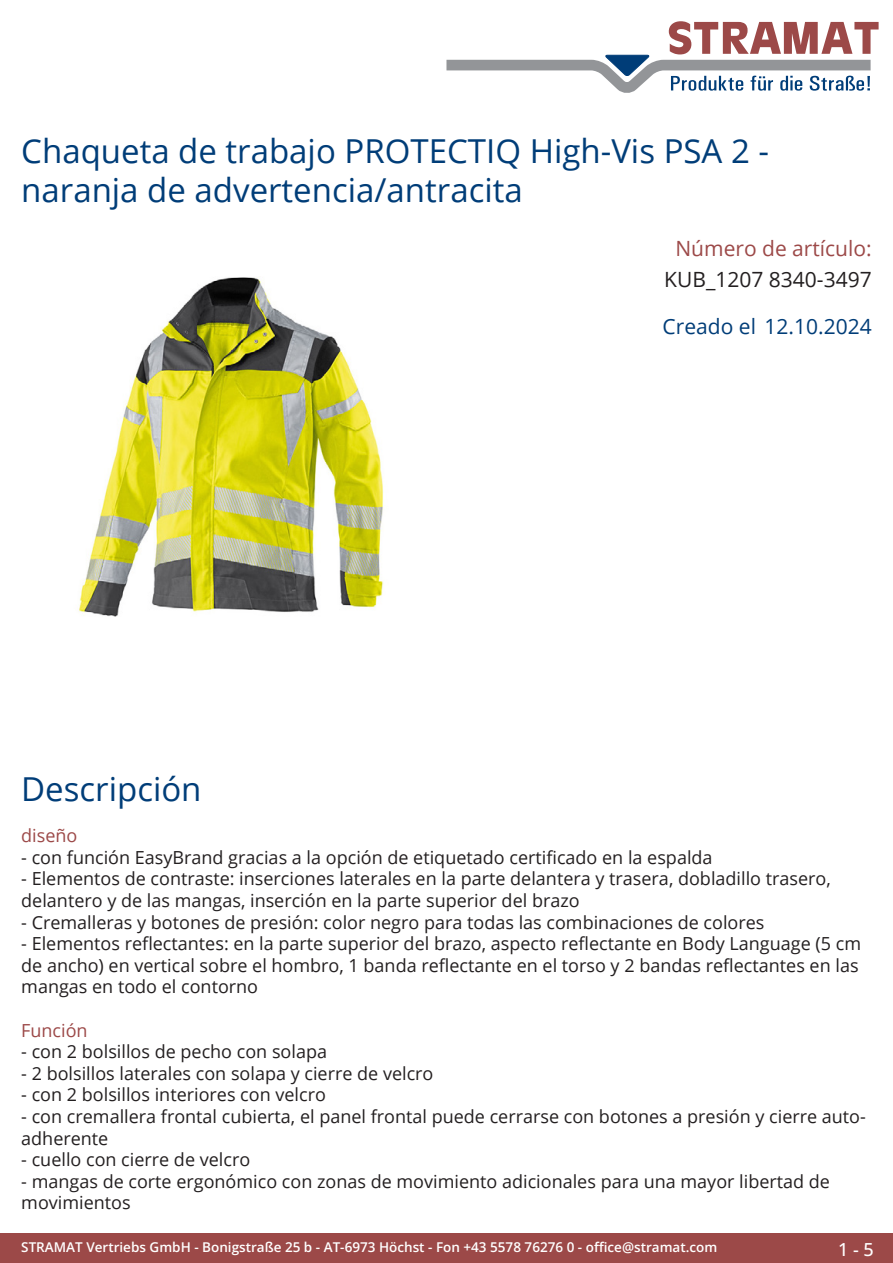
<style>
.page{position:relative;width:893px;height:1263px;background:#fff}
.page>*{position:absolute;margin:0;border:0;box-sizing:border-box;transform-origin:0 0}
.Produkttitel{font:33px/39.6px "Open Sans";color:#003d78}
.Erstellungsdatum{font:21px "Open Sans";color:#003d78}
.TechDaten_Überschrif{font:21px "Open Sans";color:#9c4948}
.TechDaten_Inhalt{font:21px "Open Sans";color:#231f20}
.Beschreibung_Text{font:18px/21.6px "Open Sans";color:#231f20}
.Beschreibung_Text-2{font:18px "Open Sans";color:#9c4948}
.t1{font:500 18px "Open Sans";color:#fff}
.t2{font:600 13.5px "Open Sans";color:#fff}
</style>
<div class="page">
<div style="left:0;top:1233px;width:893px;height:30px;background:#9c4948"></div>
<svg style="left:446px;top:21px;width:433px;height:72px"></svg>
<img style="left:79px;top:277px;width:305px;height:340px">
<p class="Produkttitel" style="left:21px;top:130px;width:749px">Chaqueta de trabajo PROTECTIQ High-Vis PSA 2 - naranja de advertencia/antracita</p>
<p class="TechDaten_Überschrif" style="left:675px;top:234px;width:198px">Número de artículo:</p>
<p class="TechDaten_Inhalt" style="left:664px;top:265px;width:209px">KUB_1207 8340-3497</p>
<p class="Erstellungsdatum" style="left:663px;top:312px;width:211px">Creado el 12.10.2024</p>
<p class="Produkttitel" style="left:21px;top:768px;width:182px">Descripción</p>
<p class="Beschreibung_Text-2" style="left:21px;top:823px;width:58px">diseño</p>
<p class="Beschreibung_Text" style="left:21px;top:846px;width:693px">- con función EasyBrand gracias a la opción de etiquetado certificado en la espalda</p>
<p class="Beschreibung_Text" style="left:21px;top:867px;width:811px">- Elementos de contraste: inserciones laterales en la parte delantera y trasera, dobladillo trasero, delantero y de las mangas, inserción en la parte superior del brazo</p>
<p class="Beschreibung_Text" style="left:21px;top:911px;width:745px">- Cremalleras y botones de presión: color negro para todas las combinaciones de colores</p>
<p class="Beschreibung_Text" style="left:21px;top:932px;width:841px">- Elementos reflectantes: en la parte superior del brazo, aspecto reflectante en Body Language (5 cm de ancho) en vertical sobre el hombro, 1 banda reflectante en el torso y 2 bandas reflectantes en las mangas en todo el contorno</p>
<p class="Beschreibung_Text-2" style="left:21px;top:1018px;width:68px">Función</p>
<p class="Beschreibung_Text" style="left:21px;top:1040px;width:307px">- con 2 bolsillos de pecho con solapa</p>
<p class="Beschreibung_Text" style="left:21px;top:1062px;width:414px">- 2 bolsillos laterales con solapa y cierre de velcro</p>
<p class="Beschreibung_Text" style="left:21px;top:1083px;width:306px">- con 2 bolsillos interiores con velcro</p>
<p class="Beschreibung_Text" style="left:21px;top:1105px;width:845px">- con cremallera frontal cubierta, el panel frontal puede cerrarse con botones a presión y cierre auto&shy;adherente</p>
<p class="Beschreibung_Text" style="left:21px;top:1148px;width:230px">- cuello con cierre de velcro</p>
<p class="Beschreibung_Text" style="left:21px;top:1170px;width:810px">- mangas de corte ergonómico con zonas de movimiento adicionales para una mayor libertad de movimientos</p>
<p class="t2" style="left:21px;top:1238px;width:698px">STRAMAT Vertriebs GmbH - Bonigstraße 25 b - AT-6973 Höchst - Fon +43 5578 76276 0 - office@stramat.com</p>
<p class="t1" style="left:838px;top:1237px;width:37px">1 - 5</p>
</div>
